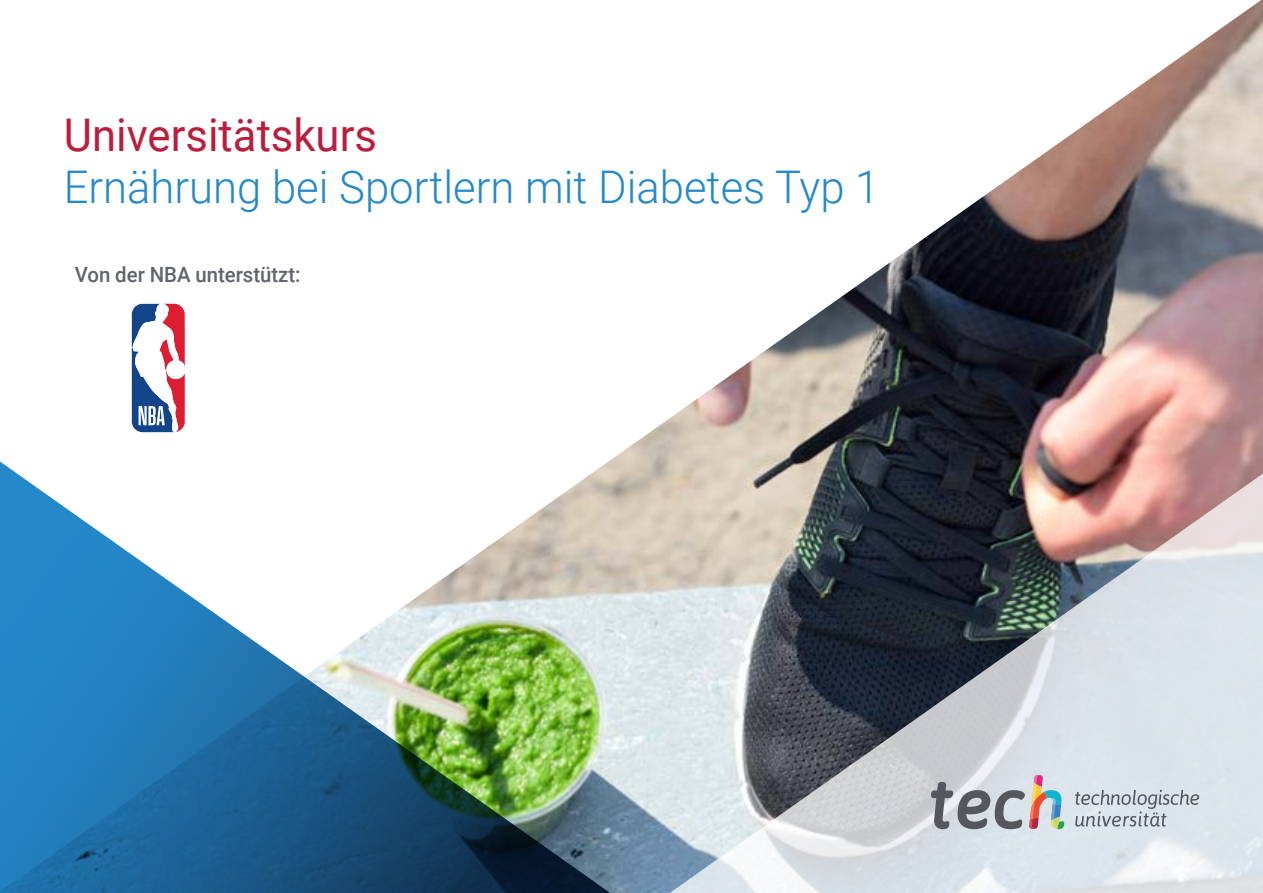
<style>
.page{position:relative;width:1263px;height:893px;background:#fff}
.page>*{position:absolute;margin:0;border:0;box-sizing:border-box;transform-origin:0 0}
.t1{font:300 45px "Roboto";color:#2488c9}
.t2{font:45px "Roboto";color:#ba1e3c}
.t3{font:500 21px "Roboto";color:#61646a}
</style>
<div class="page">
<img style="left:131px;top:0;width:1132px;height:458px">
<svg style="left:640px;top:458px;width:623px;height:435px;background:#a5a6aa"></svg>
<svg style="left:0;top:446px;width:640px;height:447px"></svg>
<svg style="left:132px;top:304px;width:53px;height:128px"></svg>
<svg style="left:931px;top:775px;width:133px;height:54px;background:#b0b1b4"></svg>
<svg style="left:1075px;top:790px;width:124px;height:36px;background:#c0c7cf"></svg>
<p class="t2" style="left:64px;top:103px;width:315px">Universitätskurs</p>
<p class="t1" style="left:64px;top:156px;width:817px">Ernährung bei Sportlern mit Diabetes Typ 1</p>
<p class="t3" style="left:75px;top:260px;width:227px">Von der NBA unterstützt:</p>
</div>
